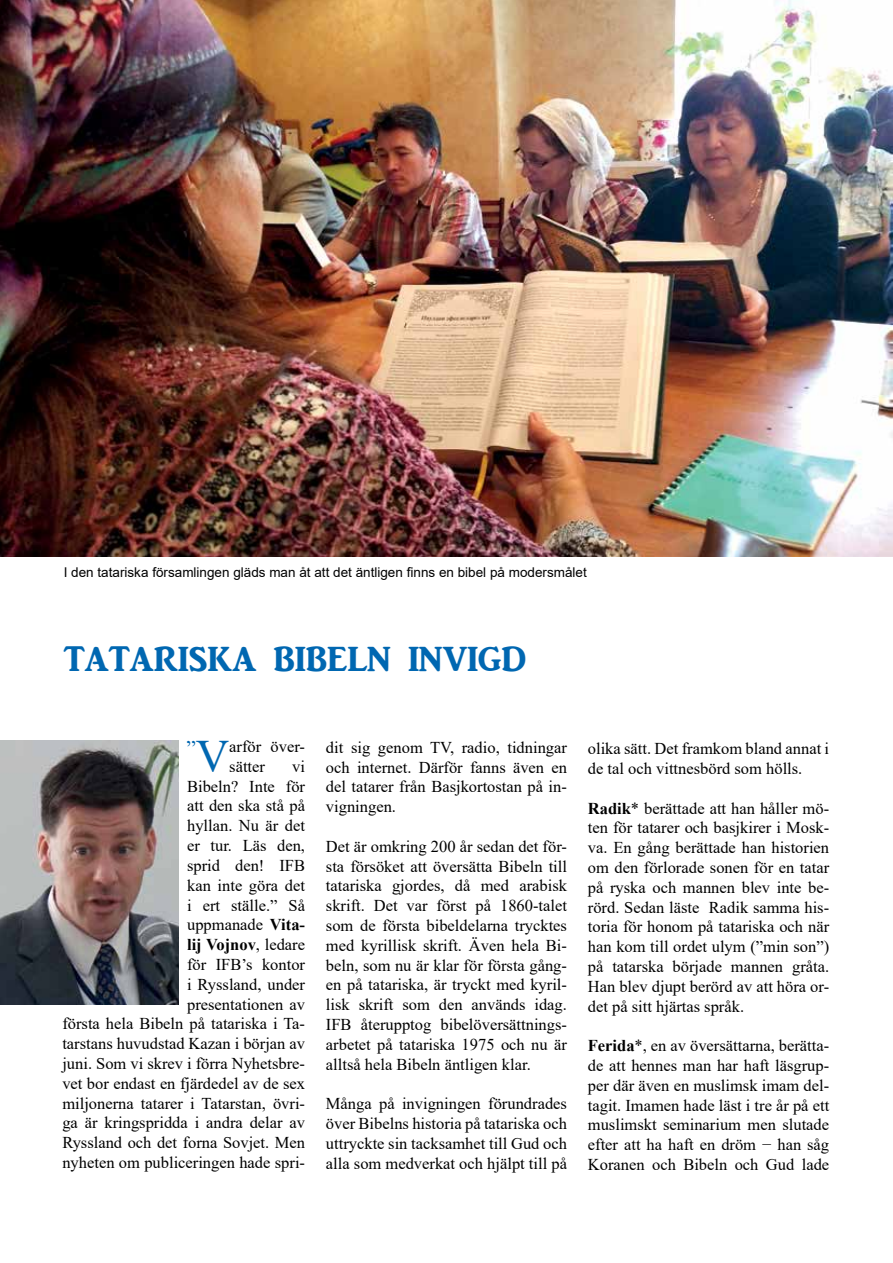
<style>
.page{position:relative;width:893px;height:1263px;background:#fff}
.page>*{position:absolute;margin:0;border:0;box-sizing:border-box;transform-origin:0 0}
.t1{font:36px "ARJULIAN";color:#0067b1}
.t2{font:21.15px "Times New Roman";color:#0067b1}
.t3{font:16.5px/19.8px "Times New Roman";color:#000;text-align:justify}
.t4{font:13.5px "Arial";color:#000}
.s1{font-size:46.35px}
.s2{font-weight:700}
</style>
<div class="page">
<img style="left:0;top:741px;width:179px;height:263px">
<img style="left:0;top:0;width:893px;height:556px">
<p class="t4" style="left:64px;top:563px;width:525px">I den tatariska församlingen gläds man åt att det äntligen finns en bibel på modersmålet</p>
<h1 class="t1" style="left:64px;top:639px;width:463px">TATARISKA BIBELN INVIGD</h1>
<p class="t2" style="left:186px;top:733px;width:44px">”<span class="s1">V</span></p>
<p class="t3" style="left:229px;top:736px;width:77px">arför över&shy;sätter</p>
<p class="t3" style="left:62px;top:756px;width:244px;text-align:right">vi<br>Bibeln? Inte för<br>att den ska stå på<br>hyllan. Nu är det<br>er tur. Läs den,<br>sprid den! IFB<br>kan inte göra det<br>i ert ställe.” Så<br>uppmanade <span class="s2">Vita-<br>lij Vojnov</span>, ledare<br>för IFB’s kontor<br>i Ryssland, under<br>presentationen av<br>första hela Bibeln på tatariska i Ta&shy;tarstans huvudstad Kazan i början av juni. Som vi skrev i förra Nyhetsbre&shy;vet bor endast en fjärdedel av de sex miljonerna tatarer i Tatarstan, övri&shy;ga är kringspridda i andra delar av<br>Ryssland och det forna Sovjet. Men nyheten om publiceringen hade spri-</p>
<p class="t3" style="left:326px;top:737px;width:243px">dit sig genom TV, radio, tidningar och internet. Därför fanns även en del tatarer från Basjkortostan på in&shy;vigningen.</p>
<p class="t3" style="left:326px;top:836px;width:243px">Det är omkring 200 år sedan det för&shy;sta försöket att översätta Bibeln till tatariska gjordes, då med arabisk skrift. Det var först på 1860-talet som de första bibeldelarna trycktes med kyrillisk skrift. Även hela Bi&shy;beln, som nu är klar för första gång&shy;en på tatariska, är tryckt med kyril&shy;lisk skrift som den används idag.<br>IFB återupptog bibelöversättnings&shy;arbetet på tatariska 1975 och nu är alltså hela Bibeln äntligen klar.</p>
<p class="t3" style="left:326px;top:1093px;width:243px">Många på invigningen förundrades över Bibelns historia på tatariska och uttryckte sin tacksamhet till Gud och alla som medverkat och hjälpt till på</p>
<p class="t3" style="left:588px;top:738px;width:243px">olika sätt. Det framkom bland annat i de tal och vittnesbörd som hölls.</p>
<p class="t3" style="left:588px;top:798px;width:243px"><span class="s2">Radik</span>* berättade att han håller mö&shy;ten för tatarer och basjkirer i Mosk&shy;va. En gång berättade han historien om den förlorade sonen för en tatar på ryska och mannen blev inte be&shy;rörd. Sedan läste Radik samma his&shy;toria för honom på tatariska och när han kom till ordet ulym (”min son”) på tatarska började mannen gråta.<br>Han blev djupt berörd av att höra or&shy;det på sitt hjärtas språk.</p>
<p class="t3" style="left:588px;top:1035px;width:243px"><span class="s2">Ferida</span>*, en av översättarna, berätta&shy;de att hennes man har haft läsgrup&shy;per där även en muslimsk imam del&shy;tagit. Imamen hade läst i tre år på ett muslimskt seminarium men slutade efter att ha haft en dröm − han såg Koranen och Bibeln och Gud lade</p>
</div>
